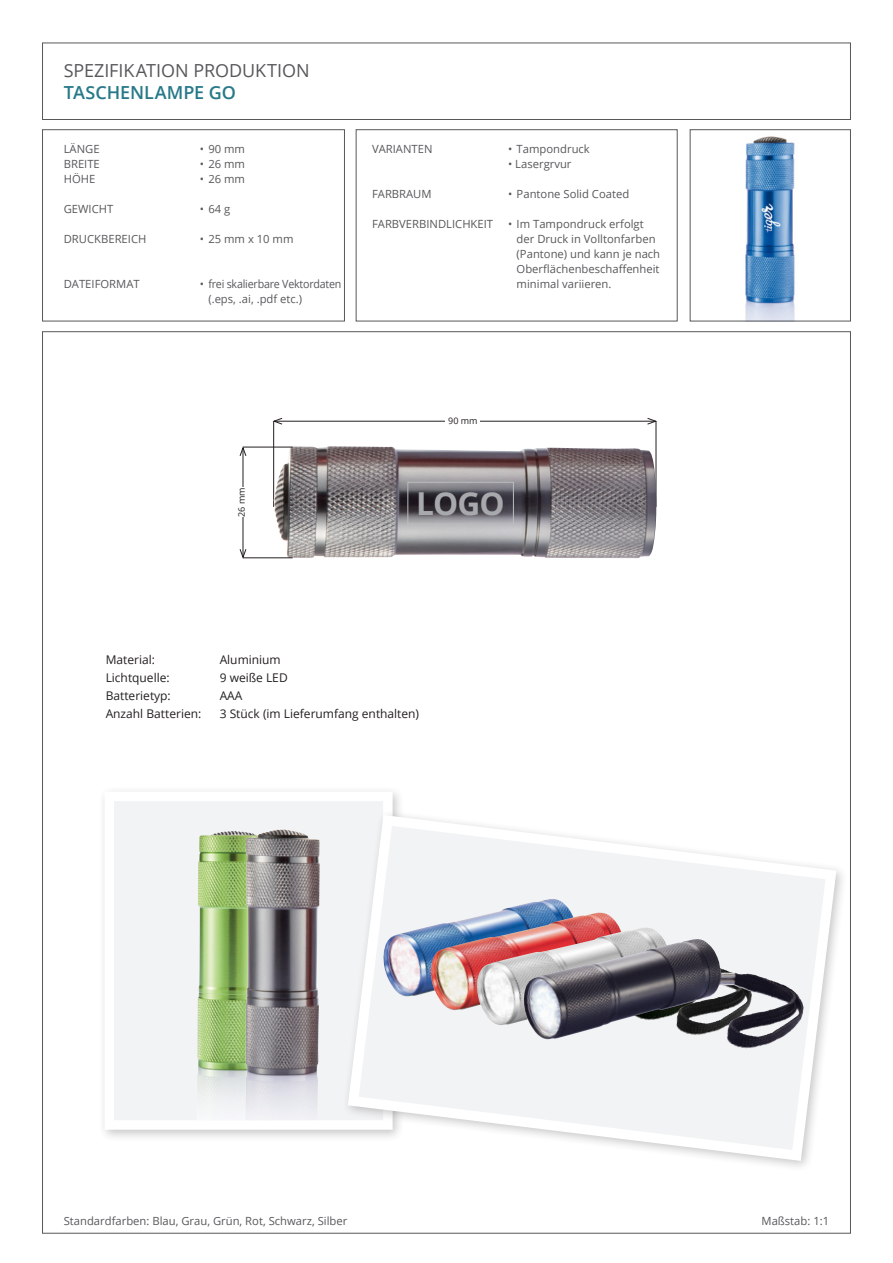
<style>
.page{position:relative;width:893px;height:1263px;background:#fff}
.page>*{position:absolute;margin:0;border:0;box-sizing:border-box;transform-origin:0 0}
.t1{font:700 31.65px "Open Sans";color:#a8a9ad}
.t2{font:18px "Open Sans";color:#57585a}
.t3{font:600 18px "Open Sans";letter-spacing:-.005em;color:#277989}
.t4{font:12px "Open Sans";color:#231f20}
.t5{font:11.25px/15px "Open Sans";color:#57585a}
.t6{font:11.25px/15px "Open Sans";letter-spacing:-.02em;color:#57585a}
.t7{font:9px "Open Sans";color:#231f20}
</style>
<div class="page">
<div style="left:42px;top:43px;width:809px;height:77px;border:1px solid #57585a"></div>
<div style="left:42px;top:129px;width:303px;height:192px;border:1px solid #57585a"></div>
<div style="left:356px;top:129px;width:321px;height:192px;border:1px solid #57585a"></div>
<div style="left:98px;top:785px;width:307px;height:357px;background:#231f20;opacity:.25"></div>
<div style="left:105px;top:792px;width:288px;height:338px;background:#f2f3f4;border:10px solid #fff"></div>
<svg style="left:342px;top:809px;width:500px;height:357px"></svg>
<img style="left:382px;top:899px;width:261px;height:108px">
<img style="left:430px;top:913px;width:260px;height:107px">
<img style="left:477px;top:928px;width:259px;height:107px">
<img style="left:524px;top:939px;width:264px;height:109px">
<hr style="left:243px;top:448px;width:1px;height:109px;background:#231f20">
<svg style="left:240px;top:447px;width:6px;height:9px"></svg>
<svg style="left:240px;top:549px;width:6px;height:9px"></svg>
<div style="left:238px;top:488px;width:7px;height:29px;background:#fff"></div>
<hr style="left:274px;top:421px;width:382px;height:1px;background:#231f20">
<svg style="left:647px;top:418px;width:10px;height:7px"></svg>
<svg style="left:273px;top:418px;width:10px;height:7px"></svg>
<div style="left:446px;top:417px;width:34px;height:7px;background:#fff"></div>
<hr style="left:273px;top:421px;width:1px;height:86px;background:#231f20">
<hr style="left:656px;top:421px;width:1px;height:86px;background:#231f20">
<img style="left:272px;top:446px;width:384px;height:112px">
<hr style="left:243px;top:447px;width:50px;height:1px;background:#231f20">
<hr style="left:243px;top:557px;width:50px;height:1px;background:#231f20">
<div style="left:407px;top:482px;width:107px;height:42px;border:1px solid #bcbdc0"></div>
<img style="left:197px;top:831px;width:48px;height:289px">
<img style="left:245px;top:829px;width:75px;height:291px">
<img style="left:690px;top:129px;width:161px;height:192px">
<h2 class="t2" style="left:64px;top:58px;width:247px">SPEZIFIKATION PRODUKTION</h2>
<h2 class="t3" style="left:64px;top:80px;width:174px">TASCHENLAMPE GO</h2>
<p class="t5" style="left:64px;top:141px;width:37px">LÄNGE</p>
<p class="t5" style="left:200px;top:141px;width:47px">• 90 mm</p>
<p class="t5" style="left:64px;top:156px;width:38px">BREITE</p>
<p class="t5" style="left:200px;top:156px;width:47px">• 26 mm</p>
<p class="t5" style="left:64px;top:171px;width:33px">HÖHE</p>
<p class="t5" style="left:200px;top:171px;width:47px">• 26 mm</p>
<p class="t5" style="left:64px;top:201px;width:51px">GEWICHT</p>
<p class="t5" style="left:200px;top:201px;width:32px">• 64 g</p>
<p class="t5" style="left:64px;top:231px;width:84px">DRUCKBEREICH</p>
<p class="t5" style="left:200px;top:231px;width:95px">• 25 mm x 10 mm</p>
<p class="t5" style="left:64px;top:276px;width:77px">DATEIFORMAT</p>
<p class="t6" style="left:208px;top:276px;width:135px;text-indent:-8px">• frei skalierbare Vektordaten (.eps, .ai, .pdf etc.)</p>
<p class="t5" style="left:372px;top:141px;width:62px">VARIANTEN</p>
<p class="t5" style="left:508px;top:141px;width:83px">• Tampondruck</p>
<p class="t5" style="left:508px;top:156px;width:65px">• Lasergrvur</p>
<p class="t5" style="left:372px;top:186px;width:61px">FARBRAUM</p>
<p class="t5" style="left:508px;top:186px;width:123px">• Pantone Solid Coated</p>
<p class="t5" style="left:372px;top:216px;width:123px">FARBVERBINDLICHKEIT</p>
<p class="t5" style="left:517px;top:216px;width:145px;text-indent:-9px">• Im Tampondruck erfolgt der Druck in Volltonfarben (Pantone) und kann je nach<br>Oberflächenbeschaffenheit minimal variieren.</p>
<p class="t7" style="left:235px;top:517px;width:31px;rotate:-90deg">26 mm</p>
<p class="t7" style="left:448px;top:414px;width:31px">90 mm</p>
<h1 class="t1" style="left:416px;top:481px;width:90px">LOGO</h1>
<p class="t4" style="left:106px;top:652px;width:51px">Material:</p>
<p class="t4" style="left:220px;top:652px;width:63px">Aluminium</p>
<p class="t4" style="left:106px;top:670px;width:66px">Lichtquelle:</p>
<p class="t4" style="left:220px;top:670px;width:70px">9 weiße LED</p>
<p class="t4" style="left:106px;top:688px;width:67px">Batterietyp:</p>
<p class="t4" style="left:220px;top:688px;width:24px">AAA</p>
<p class="t4" style="left:106px;top:706px;width:97px">Anzahl Batterien:</p>
<p class="t4" style="left:220px;top:706px;width:201px">3 Stück (im Lieferumfang enthalten)</p>
<p class="t5" style="left:64px;top:1213px;width:285px">Standardfarben: Blau, Grau, Grün, Rot, Schwarz, Silber</p>
<p class="t5" style="left:761px;top:1213px;width:69px">Maßstab: 1:1</p>
</div>
